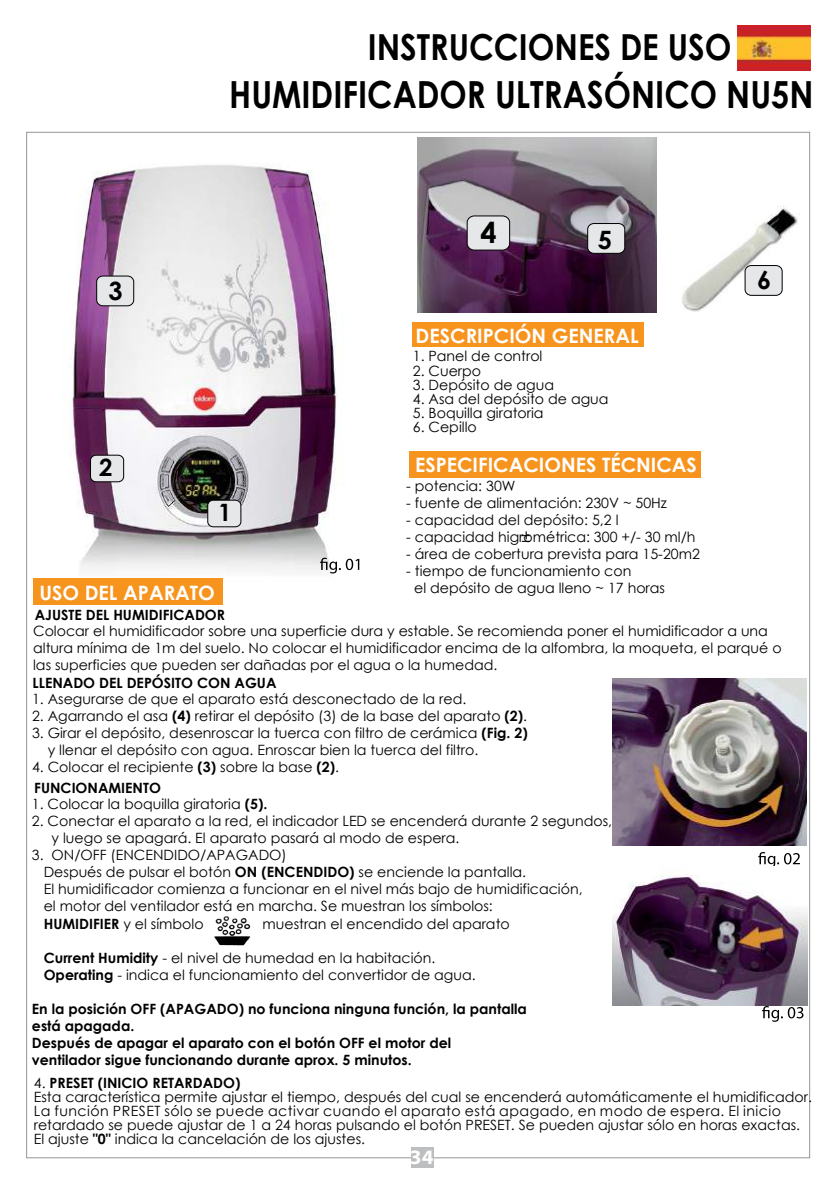
<style>
.page{position:relative;width:840px;height:1191px;background:#fff}
.page>*{position:absolute;margin:0;border:0;box-sizing:border-box;transform-origin:0 0}
.t1{font:700 37.4px "Century Gothic";color:#000;scale:.87 1}
.t2{font:700 35.8px "Century Gothic";color:#000;scale:.89 1}
.t3{font:700 29px "Century Gothic";color:#000}
.t4{font:700 25.2px "Century Gothic";color:#000}
.t5{font:700 24px "Century Gothic";color:#000}
.t6{font:700 20.6px "Myriad Pro";color:#fff;scale:1.04 1}
.t7{font:700 19.8px "Century Gothic";color:#fff}
.t8{font:14.2px/17px "Century Gothic";color:#000}
.t9{font:700 14.2px/17px "Century Gothic";color:#000}
.s1{font-weight:700}
</style>
<div class="page">
<img style="left:29px;top:131px;width:358px;height:451px">
<div style="left:97px;top:276px;width:37px;height:30px;background:#e6e7e8;border-radius:6px"></div>
<div style="left:96px;top:276px;width:38px;height:30px;border:1px solid #000;border-radius:6px"></div>
<div style="left:208px;top:500px;width:33px;height:27px;background:#e6e7e8;border-radius:5px"></div>
<div style="left:207px;top:500px;width:34px;height:27px;border:1px solid #000;border-radius:5px"></div>
<div style="left:90px;top:455px;width:34px;height:27px;background:#e6e7e8;border-radius:5px"></div>
<div style="left:90px;top:455px;width:34px;height:27px;border:1px solid #000;border-radius:5px"></div>
<img style="left:417px;top:138px;width:239px;height:174px">
<div style="left:411px;top:1147px;width:22px;height:20px;background:#bcbec0"></div>
<div style="left:411px;top:323px;width:231px;height:24px;background:#f7941e"></div>
<div style="left:409px;top:451px;width:291px;height:27px;background:#f7941e"></div>
<div style="left:33px;top:578px;width:189px;height:26px;background:#f7941e"></div>
<div style="left:467px;top:216px;width:42px;height:34px;background:#e6e7e8;border-radius:7px"></div>
<div style="left:466px;top:216px;width:43px;height:34px;border:1px solid #000;border-radius:7px"></div>
<div style="left:587px;top:223px;width:37px;height:30px;background:#e6e7e8;border-radius:6px"></div>
<div style="left:587px;top:223px;width:37px;height:30px;border:1px solid #000;border-radius:6px"></div>
<svg style="left:320px;top:557px;width:39px;height:16px"></svg>
<svg style="left:758px;top:852px;width:41px;height:14px"></svg>
<svg style="left:762px;top:1006px;width:41px;height:15px"></svg>
<img style="left:214px;top:916px;width:37px;height:30px">
<img style="left:681px;top:205px;width:119px;height:107px">
<div style="left:744px;top:265px;width:37px;height:30px;background:#e6e7e8;border-radius:6px"></div>
<div style="left:744px;top:265px;width:38px;height:30px;border:1px solid #000;border-radius:6px"></div>
<img style="left:612px;top:678px;width:193px;height:167px">
<img style="left:612px;top:874px;width:195px;height:131px">
<svg style="left:521px;top:531px;width:8px;height:11px"></svg>
<img style="left:737px;top:26px;width:73px;height:45px">
<h2 class="t2" style="left:367px;top:20px;width:410px">INSTRUCCIONES DE USO</h2>
<h1 class="t1" style="left:229px;top:66px;width:672px">HUMIDIFICADOR ULTRASÓNICO NU5N</h1>
<h3 class="t4" style="left:109px;top:271px;width:16px">3</h3>
<h3 class="t5" style="left:99px;top:448px;width:15px">2</h3>
<h3 class="t3" style="left:480px;top:210px;width:18px">4</h3>
<h3 class="t4" style="left:597px;top:221px;width:16px">5</h3>
<h3 class="t7" style="left:415px;top:320px;width:224px">DESCRIPCIÓN GENERAL</h3>
<p class="t8" style="left:412px;top:347px;width:131px">1. Panel de control</p>
<p class="t8" style="left:412px;top:362px;width:70px">2. Cuerpo</p>
<p class="t8" style="left:412px;top:376px;width:143px">3. Depósito de agua</p>
<p class="t8" style="left:412px;top:390px;width:197px">4. Asa del depósito de agua</p>
<p class="t8" style="left:412px;top:404px;width:132px">5. Boquilla giratoria</p>
<p class="t8" style="left:412px;top:418px;width:65px">6. Cepillo</p>
<h3 class="t7" style="left:415px;top:450px;width:283px">ESPECIFICACIONES TÉCNICAS</h3>
<h3 class="t4" style="left:756px;top:261px;width:16px">6</h3>
<p class="t8" style="left:406px;top:477px;width:111px">- potencia: 30W</p>
<p class="t8" style="left:406px;top:494px;width:262px">- fuente de alimentación: 230V ~ 50Hz</p>
<p class="t8" style="left:406px;top:511px;width:213px">- capacidad del depósito: 5,2 l</p>
<p class="t8" style="left:406px;top:528px;width:290px">- capacidad higrométrica: 300 +/- 30 ml/h</p>
<p class="t8" style="left:406px;top:545px;width:295px">- área de cobertura prevista para 15-20m2</p>
<p class="t8" style="left:414px;top:562px;width:252px;text-indent:-8px">- tiempo de funcionamiento con<br>el depósito de agua lleno ~ 17 horas</p>
<h3 class="t5" style="left:218px;top:494px;width:15px">1</h3>
<h3 class="t7" style="left:39px;top:577px;width:177px">USO DEL APARATO</h3>
<p class="t8" style="left:33px;top:623px;width:749px">Colocar el humidificador sobre una superficie dura y estable. Se recomienda poner el humidificador a una altura mínima de 1m del suelo. No colocar el humidificador encima de la alfombra, la moqueta, el parqué o las superficies que pueden ser dañadas por el agua o la humedad.</p>
<p class="t8" style="left:32px;top:690px;width:435px">1. Asegurarse de que el aparato está desconectado de la red.</p>
<p class="t8" style="left:32px;top:707px;width:496px">2. Agarrando el asa <span class="s1">(4)</span> retirar el depósito (3) de la base del aparato <span class="s1">(2)</span>.</p>
<p class="t8" style="left:48px;top:724px;width:481px;text-indent:-16px">3. Girar el depósito, desenroscar la tuerca con filtro de cerámica <span class="s1">(Fig. 2) </span>y llenar el depósito con agua. Enroscar bien la tuerca del filtro.</p>
<p class="t8" style="left:32px;top:758px;width:308px">4. Colocar el recipiente <span class="s1">(3)</span> sobre la base <span class="s1">(2)</span>.</p>
<p class="t9" style="left:35px;top:605px;width:192px">AJUSTE DEL HUMIDIFICADOR</p>
<p class="t9" style="left:33px;top:674px;width:245px">LLENADO DEL DEPÓSITO CON AGUA</p>
<p class="t9" style="left:34px;top:778px;width:128px">FUNCIONAMIENTO</p>
<p class="t8" style="left:32px;top:795px;width:237px">1. Colocar la boquilla giratoria <span class="s1">(5).</span></p>
<p class="t8" style="left:52px;top:812px;width:561px;text-indent:-20px">2. Conectar el aparato a la red, el indicador LED se encenderá durante 2 segundos, y luego se apagará. El aparato pasará al modo de espera.</p>
<p class="t8" style="left:44px;top:846px;width:540px;text-indent:-12px">3. ON/OFF (ENCENDIDO/APAGADO)<br>Después de pulsar el botón <span class="s1">ON (ENCENDIDO)</span> se enciende la pantalla.<br>El humidificador comienza a funcionar en el nivel más bajo de humidificación, el motor del ventilador está en marcha. Se muestran los símbolos:<br><span class="s1">HUMIDIFIER</span> y el símbolo</p>
<p class="t8" style="left:262px;top:914px;width:248px">muestran el encendido del aparato</p>
<p class="t8" style="left:44px;top:948px;width:433px"><span class="s1">Current Humidity</span> - el nivel de humedad en la habitación.<br><span class="s1">Operating</span> - indica el funcionamiento del convertidor de agua.</p>
<p class="t9" style="left:32px;top:999px;width:496px">En la posición OFF (APAGADO) no funciona ninguna función, la pantalla está apagada.<br>Después de apagar el aparato con el botón OFF el motor del<br>ventilador sigue funcionando durante aprox. 5 minutos.</p>
<p class="t8" style="left:34px;top:1075px;width:779px;line-height:14.2px">4. <span class="s1">PRESET (INICIO RETARDADO)<br></span>Esta característica permite ajustar el tiempo, después del cual se encenderá automáticamente el humidificador.<br>La función PRESET sólo se puede activar cuando el aparato está apagado, en modo de espera. El inicio retardado se puede ajustar de 1 a 24 horas pulsando el botón PRESET. Se pueden ajustar sólo en horas exactas.<br>El ajuste <span class="s1">"0"</span> indica la cancelación de los ajustes.</p>
<h3 class="t6" style="left:410px;top:1144px;width:24px">34</h3>
</div>
